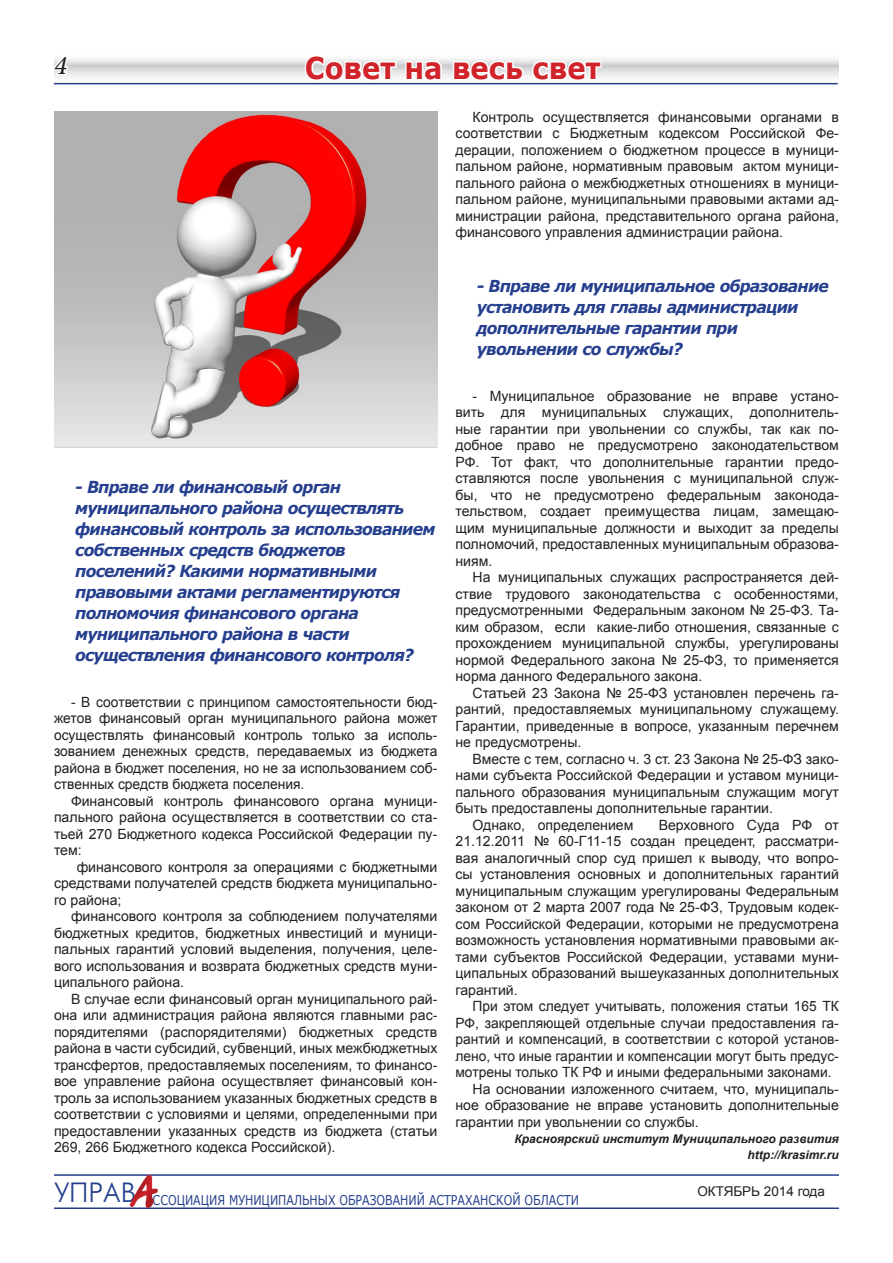
<style>
.page{position:relative;width:893px;height:1263px;background:#fff}
.page>*{position:absolute;margin:0;border:0;box-sizing:border-box;transform-origin:0 0}
.t1{font:44.7px "Tagir CTT";color:#d1232a}
.t2{font:700 30px "Verdana";color:#d1232a;scale:.91 1}
.t3{font:italic 500 27px "Minion Pro";color:#231f20}
.t4{font:italic 700 16.5px/21px "Verdana";letter-spacing:-.05em;color:#253f8e;scale:.95 1}
.t5{font:14.1px/16.5px "Arial";color:#231f20;text-align:justify}
.t6{font:13.5px "Verdana";color:#253f8e;scale:.82 1}
.t7{font:13.5px "Arial";color:#231f20}
.t8{font:italic 700 12px/16.2px "Arial";color:#231f20;text-align:right}
</style>
<div class="page">
<hr style="left:54px;top:1174px;width:785px;height:2px;background:#253f8e">
<svg style="left:54px;top:59px;width:785px;height:26px"></svg>
<svg style="left:54px;top:59px;width:16px;height:18px"></svg>
<hr style="left:54px;top:1207px;width:785px;height:2px;background:#253f8e">
<div style="left:121px;top:1164px;width:59px;height:62px;background:#231f20;opacity:.5"></div>
<img style="left:54px;top:112px;width:383px;height:335px">
<svg style="left:303px;top:59px;width:95px;height:24px"></svg>
<svg style="left:404px;top:59px;width:39px;height:24px"></svg>
<svg style="left:451px;top:59px;width:152px;height:24px"></svg>
<h3 class="t3" style="left:54px;top:46px;width:14px">4</h3>
<h2 class="t2" style="left:305px;top:49px;width:326px">Совет на весь свет</h2>
<p class="t4" style="left:75px;top:476px;width:381px">- Вправе ли финансовый орган муниципального района осуществлять финансовый контроль за использованием собственных средств бюджетов поселений? Какими нормативными правовыми актами регламентируются полномочия финансового органа муниципального района в части осуществления финансового контроля?</p>
<p class="t5" style="left:54px;top:693px;width:385px;text-indent:17px">- В соответствии с принципом самостоятельности бюд&shy;жетов финансовый орган муниципального района может осуществлять финансовый контроль только за исполь&shy;зованием денежных средств, передаваемых из бюджета района в бюджет поселения, но не за использованием соб&shy;ственных средств бюджета поселения.</p>
<p class="t5" style="left:54px;top:792px;width:385px;text-indent:17px">Финансовый контроль финансового органа муници&shy;пального района осуществляется в соответствии со ста&shy;тьей 270 Бюджетного кодекса Российской Федерации пу&shy;тем:</p>
<p class="t5" style="left:54px;top:858px;width:385px;text-indent:23px">финансового контроля за операциями с бюджетными средствами получателей средств бюджета муниципально&shy;го района;</p>
<p class="t5" style="left:54px;top:908px;width:385px;text-indent:17px">финансового контроля за соблюдением получателями бюджетных кредитов, бюджетных инвестиций и муници&shy;пальных гарантий условий выделения, получения, целе&shy;вого использования и возврата бюджетных средств муни&shy;ципального района.</p>
<p class="t5" style="left:54px;top:990px;width:385px;text-indent:17px">В случае если финансовый орган муниципального рай&shy;она или администрация района являются главными рас&shy;порядителями (распорядителями) бюджетных средств района в части субсидий, субвенций, иных межбюджетных трансфертов, предоставляемых поселениям, то финансо&shy;вое управление района осуществляет финансовый кон&shy;троль за использованием указанных бюджетных средств в соответствии с условиями и целями, определенными при предоставлении указанных средств из бюджета (статьи 269, 266 Бюджетного кодекса Российской).</p>
<p class="t5" style="left:455px;top:109px;width:385px;text-indent:17px">Контроль осуществляется финансовыми органами в соответствии с Бюджетным кодексом Российской Фе&shy;дерации, положением о бюджетном процессе в муници&shy;пальном районе, нормативным правовым актом муници&shy;пального района о межбюджетных отношениях в муници&shy;пальном районе, муниципальными правовыми актами ад&shy;министрации района, представительного органа района, финансового управления администрации района.</p>
<p class="t4" style="left:477px;top:275px;width:372px">- Вправе ли муниципальное образование установить для главы администрации дополнительные гарантии при увольнении со службы?</p>
<p class="t5" style="left:455px;top:388px;width:385px;text-indent:17px">- Муниципальное образование не вправе устано&shy;вить для муниципальных служащих, дополнитель&shy;ные гарантии при увольнении со службы, так как по&shy;добное право не предусмотрено законодательством РФ. Тот факт, что дополнительные гарантии предо&shy;ставляются после увольнения с муниципальной служ&shy;бы, что не предусмотрено федеральным законода&shy;тельством, создает преимущества лицам, замещаю&shy;щим муниципальные должности и выходит за пределы полномочий, предоставленных муниципальным образова&shy;ниям.</p>
<p class="t5" style="left:455px;top:569px;width:385px;text-indent:17px">На муниципальных служащих распространяется дей&shy;ствие трудового законодательства с особенностями, предусмотренными Федеральным законом № 25-ФЗ. Та&shy;ким образом, если какие-либо отношения, связанные с прохождением муниципальной службы, урегулированы нормой Федерального закона № 25-ФЗ, то применяется норма данного Федерального закона.</p>
<p class="t5" style="left:455px;top:684px;width:385px;text-indent:17px">Статьей 23 Закона № 25-ФЗ установлен перечень га&shy;рантий, предоставляемых муниципальному служащему.<br>Гарантии, приведенные в вопросе, указанным перечнем не предусмотрены.</p>
<p class="t5" style="left:472px;top:750px;width:368px">Вместе с тем, согласно ч. 3 ст. 23 Закона № 25-ФЗ зако-</p>
<p class="t5" style="left:455px;top:767px;width:385px">нами субъекта Российской Федерации и уставом муници-</p>
<p class="t5" style="left:455px;top:783px;width:385px">пального образования муниципальным служащим могут</p>
<p class="t5" style="left:455px;top:800px;width:319px">быть предоставлены дополнительные гарантии.</p>
<p class="t5" style="left:472px;top:816px;width:162px">Однако, определением</p>
<p class="t5" style="left:455px;top:816px;width:385px;text-indent:203px">Верховного Суда РФ от 21.12.2011 № 60-Г11-15 создан прецедент, рассматри&shy;вая аналогичный спор суд пришел к выводу, что вопро&shy;сы установления основных и дополнительных гарантий муниципальным служащим урегулированы Федеральным законом от 2 марта 2007 года № 25-ФЗ, Трудовым кодек&shy;сом Российской Федерации, которыми не предусмотрена возможность установления нормативными правовыми ак&shy;тами субъектов Российской Федерации, уставами муни&shy;ципальных образований вышеуказанных дополнительных гарантий.</p>
<p class="t5" style="left:472px;top:998px;width:368px">При этом следует учитывать, положения статьи 165 ТК</p>
<p class="t5" style="left:455px;top:1015px;width:385px">РФ, закрепляющей отдельные случаи предоставления га-</p>
<p class="t5" style="left:455px;top:1031px;width:385px">рантий и компенсаций, в соответствии с которой установ-</p>
<p class="t5" style="left:455px;top:1048px;width:385px">лено, что иные гарантии и компенсации могут быть предус-</p>
<p class="t5" style="left:455px;top:1064px;width:378px">мотрены только ТК РФ и иными федеральными законами.</p>
<p class="t5" style="left:472px;top:1081px;width:368px">На основании изложенного считаем, что, муниципаль-</p>
<p class="t5" style="left:455px;top:1097px;width:385px">ное образование не вправе установить дополнительные</p>
<p class="t5" style="left:455px;top:1114px;width:245px">гарантии при увольнении со службы.</p>
<p class="t8" style="left:514px;top:1131px;width:326px">Красноярский институт Муниципального развития http://krasimr.ru</p>
<h1 class="t1" style="left:130px;top:1164px;width:26px">А</h1>
<p class="t6" style="left:54px;top:1191px;width:642px"><sup>УПРАВ</sup> ссоциация муниципальных образований Астраханской области</p>
<p class="t7" style="left:697px;top:1183px;width:129px">октябрь 2014 года</p>
</div>
